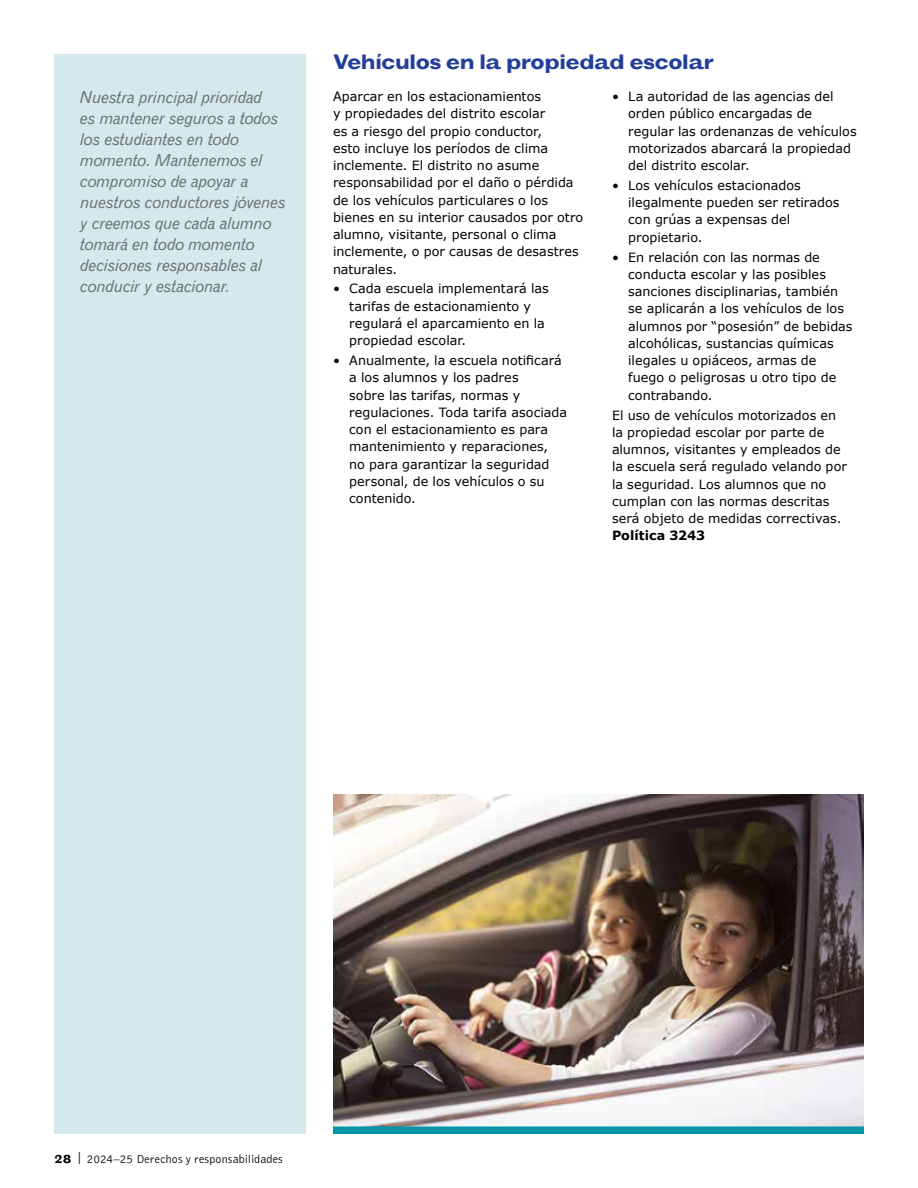
<style>
.page{position:relative;width:918px;height:1188px;background:#fff}
.page>*{position:absolute;margin:0;border:0;box-sizing:border-box;transform-origin:0 0}
.t1{font:700 expanded 21px "Grotesque MT Std";letter-spacing:-.05em;color:#233e99}
.t2{font:italic 16.5px/21px "Grotesque MT Std";letter-spacing:-.025em;color:#808285}
.t3{font:12.75px/17.2px "Verdana";color:#000}
.t4{font:700 12.75px "Verdana";color:#000}
.t5{font:300 12px "Bell Gothic Std";letter-spacing:.01em;color:#000}
.s1{font-family:"Grotesque MT Std";font-weight:700;font-stretch:expanded}
</style>
<div class="page">
<div style="left:54px;top:54px;width:252px;height:1080px;background:#d5e8eb"></div>
<img style="left:333px;top:794px;width:531px;height:332px">
<div style="left:333px;top:1126px;width:531px;height:8px;background:#0098a6"></div>
<h1 class="t1" style="left:333px;top:49px;width:382px">Vehículos en la propiedad escolar</h1>
<p class="t3" style="left:333px;top:88px;width:252px">Aparcar en los estacionamientos<br>y propiedades del distrito escolar<br>es a riesgo del propio conductor,<br>esto incluye los períodos de clima inclemente. El distrito no asume responsabilidad por el daño o pérdida de los vehículos particulares o los bienes en su interior causados por otro alumno, visitante, personal o clima inclemente, o por causas de desastres naturales.</p>
<p class="t3" style="left:349px;top:280px;width:201px;text-indent:-16px">• Cada escuela implementará las tarifas de estacionamiento y regulará el aparcamiento en la propiedad escolar.</p>
<p class="t3" style="left:349px;top:352px;width:219px;text-indent:-16px">• Anualmente, la escuela notificará a los alumnos y los padres<br>sobre las tarifas, normas y regulaciones. Toda tarifa asociada con el estacionamiento es para mantenimiento y reparaciones, no para garantizar la seguridad personal, de los vehículos o su contenido.</p>
<p class="t2" style="left:80px;top:87px;width:207px">Nuestra principal prioridad<br>es mantener seguros a todos los estudiantes en todo momento. Mantenemos el compromiso de apoyar a nuestros conductores jóvenes y creemos que cada alumno tomará en todo momento decisiones responsables al conducir y estacionar.</p>
<p class="t3" style="left:628px;top:88px;width:230px;text-indent:-16px">• La autoridad de las agencias del orden público encargadas de regular las ordenanzas de vehículos motorizados abarcará la propiedad del distrito escolar.</p>
<p class="t3" style="left:628px;top:177px;width:213px;text-indent:-16px">• Los vehículos estacionados ilegalmente pueden ser retirados con grúas a expensas del propietario.</p>
<p class="t3" style="left:628px;top:248px;width:226px;text-indent:-16px">• En relación con las normas de conducta escolar y las posibles sanciones disciplinarias, también se aplicarán a los vehículos de los alumnos por “posesión” de bebidas alcohólicas, sustancias químicas ilegales u opiáceos, armas de fuego o peligrosas u otro tipo de contrabando.</p>
<p class="t3" style="left:612px;top:406px;width:236px">El uso de vehículos motorizados en la propiedad escolar por parte de alumnos, visitantes y empleados de la escuela será regulado velando por la seguridad. Los alumnos que no cumplan con las normas descritas será objeto de medidas correctivas.</p>
<p class="t4" style="left:612px;top:528px;width:95px">Política 3243</p>
<p class="t5" style="left:54px;top:1153px;width:230px"><span class="s1">28</span> | 2024–25 Derechos y responsabilidades</p>
</div>
